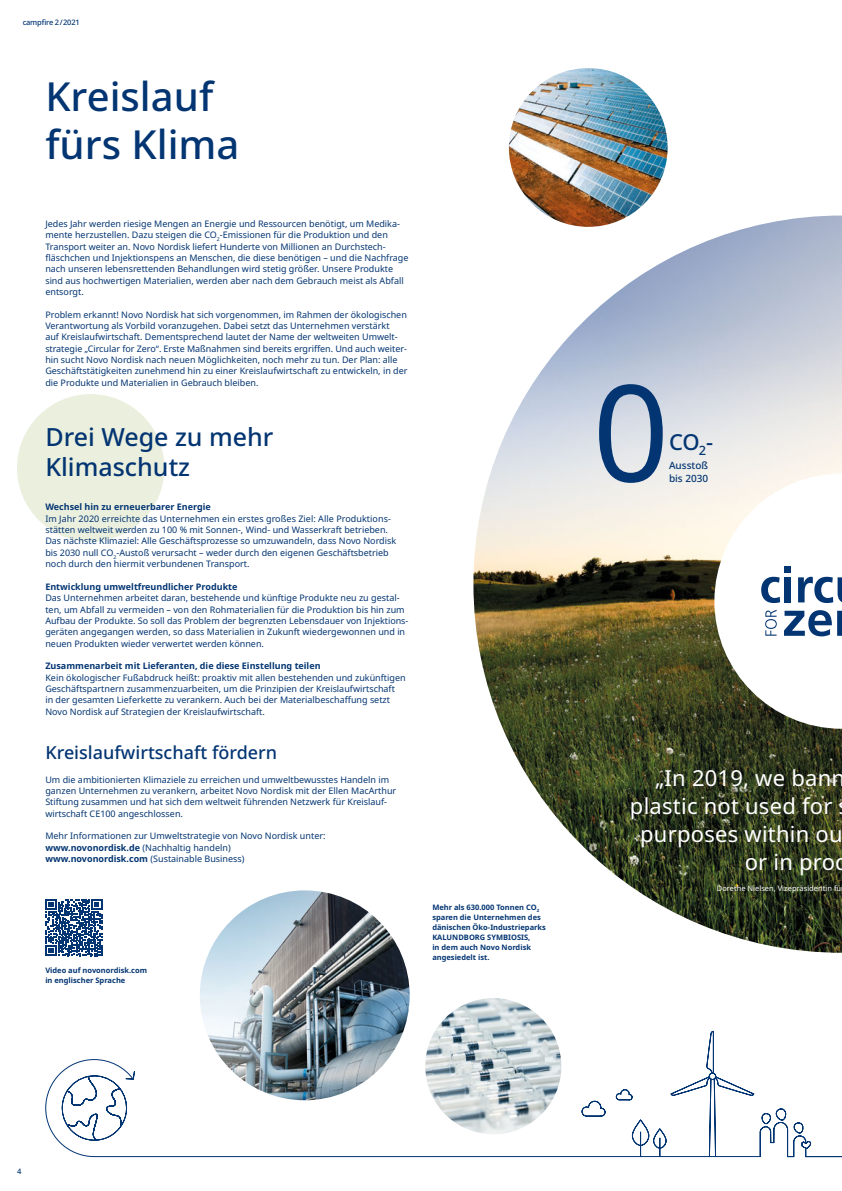
<style>
.page{position:relative;width:842px;height:1191px;background:#fff}
.page>*{position:absolute;margin:0;border:0;box-sizing:border-box;transform-origin:0 0}
.t1{font:134.2px "Apis";color:#033572}
.t2{font:500 40px/48px "Apis";color:#033572}
.t3{font:500 25px/30px "Apis";color:#033572}
.t4{font:22px "Apis";letter-spacing:.01em;color:#fff}
.t5{font:500 22px "Apis";color:#033572}
.t6{font:500 18px "Apis";color:#033572}
.t7{font:500 10px/13px "Apis";color:#033572}
.t8{font:9px/11.3px "Apis";color:#033572}
.t9{font:700 9px "Apis";color:#033572}
.t10{font:700 7.5px/10px "Apis";color:#033572}
.t11{font:7.5px "Apis";color:#fff}
.t12{font:500 7.5px "Apis";letter-spacing:-.025em;color:#033572}
.s1{font-weight:700}
</style>
<div class="page">
<div style="left:17px;top:394px;width:147px;height:147px;background:#eaefde;border-radius:50%"></div>
<img style="left:473px;top:215px;width:369px;height:737px">
<img style="left:509px;top:68px;width:159px;height:159px;border-radius:79px">
<img style="left:200px;top:890px;width:210px;height:210px;border-radius:105px">
<svg style="left:714px;top:473px;width:128px;height:256px"></svg>
<svg style="left:45px;top:1007px;width:797px;height:150px"></svg>
<img style="left:425px;top:998px;width:136px;height:136px;border-radius:68px">
<svg style="left:46px;top:899px;width:56px;height:57px"></svg>
<p class="t12" style="left:23px;top:17px;width:59px">campfire 2/2021</p>
<h2 class="t2" style="left:45px;top:73px;width:196px">Kreislauf fürs Klima</h2>
<p class="t8" style="left:45px;top:218px;width:365px">Jedes Jahr werden riesige Mengen an Energie und Ressourcen benötigt, um Medika&shy;mente herzustellen. Dazu steigen die CO<sub>2</sub>-Emissionen für die Produktion und den Transport weiter an. Novo Nordisk liefert Hunderte von Millionen an Durchstech&shy;fläschchen und Injektionspens an Menschen, die diese benötigen – und die Nachfrage nach unseren lebensrettenden Behandlungen wird stetig größer. Unsere Produkte sind aus hochwertigen Materialien, werden aber nach dem Gebrauch meist als Abfall entsorgt.</p>
<p class="t8" style="left:45px;top:309px;width:364px">Problem erkannt! Novo Nordisk hat sich vorgenommen, im Rahmen der ökologischen Verantwortung als Vorbild voranzugehen. Dabei setzt das Unternehmen verstärkt<br>auf Kreislaufwirtschaft. Dementsprechend lautet der Name der weltweiten Umwelt&shy;strategie „Circular for Zero“. Erste Maßnahmen sind bereits ergriffen. Und auch weiter&shy;hin sucht Novo Nordisk nach neuen Möglichkeiten, noch mehr zu tun. Der Plan: alle Geschäftstätigkeiten zunehmend hin zu einer Kreislaufwirtschaft zu entwickeln, in der die Produkte und Materialien in Gebrauch bleiben.</p>
<h3 class="t3" style="left:45px;top:423px;width:230px">Drei Wege zu mehr<br>Klimaschutz</h3>
<p class="t9" style="left:45px;top:501px;width:167px">Wechsel hin zu erneuerbarer Energie</p>
<p class="t8" style="left:45px;top:513px;width:352px">Im Jahr 2020 erreichte das Unternehmen ein erstes großes Ziel: Alle Produktions&shy;stätten weltweit werden zu 100 % mit Sonnen-, Wind- und Wasserkraft betrieben.<br>Das nächste Klimaziel: Alle Geschäftsprozesse so umzuwandeln, dass Novo Nordisk bis 2030 null CO<sub>2</sub>-Austoß verursacht – weder durch den eigenen Geschäftsbetrieb noch durch den hiermit verbundenen Transport.</p>
<p class="t9" style="left:45px;top:580px;width:194px">Entwicklung umweltfreundlicher Produkte</p>
<p class="t8" style="left:45px;top:592px;width:364px">Das Unternehmen arbeitet daran, bestehende und künftige Produkte neu zu gestal&shy;ten, um Abfall zu vermeiden – von den Rohmaterialien für die Produktion bis hin zum Aufbau der Produkte. So soll das Problem der begrenzten Lebensdauer von Injektions&shy;geräten angegangen werden, so dass Materialien in Zukunft wiedergewonnen und in neuen Produkten wieder verwertet werden können.</p>
<p class="t9" style="left:45px;top:659px;width:277px">Zusammenarbeit mit Lieferanten, die diese Einstellung teilen</p>
<p class="t8" style="left:45px;top:672px;width:362px">Kein ökologischer Fußabdruck heißt: proaktiv mit allen bestehenden und zukünftigen Geschäftspartnern zusammenzuarbeiten, um die Prinzipien der Kreislaufwirtschaft<br>in der gesamten Lieferkette zu verankern. Auch bei der Materialbeschaffung setzt Novo Nordisk auf Strategien der Kreislaufwirtschaft.</p>
<h3 class="t6" style="left:45px;top:739px;width:233px">Kreislaufwirtschaft fördern</h3>
<p class="t8" style="left:45px;top:774px;width:352px">Um die ambitionierten Klimaziele zu erreichen und umweltbewusstes Handeln im ganzen Unternehmen zu verankern, arbeitet Novo Nordisk mit der Ellen MacArthur Stiftung zusammen und hat sich dem weltweit führenden Netzwerk für Kreislauf&shy;wirtschaft CE100 angeschlossen.</p>
<p class="t8" style="left:45px;top:830px;width:282px">Mehr Informationen zur Umweltstrategie von Novo Nordisk unter: <span class="s1">www.novonordisk.de</span> (Nachhaltig handeln) <span class="s1">www.novonordisk.com</span> (Sustainable Business)</p>
<p class="t10" style="left:45px;top:965px;width:103px">Video auf novonordisk.com in englischer Sprache</p>
<p class="t10" style="left:432px;top:902px;width:115px">Mehr als 630.000 Tonnen CO<sub>2 </sub>sparen die Unternehmen des dänischen Öko-Industrieparks<br>KALUNDBORG SYMBIOSIS,<br>in dem auch Novo Nordisk angesiedelt ist.</p>
<h1 class="t1" style="left:592px;top:338px;width:78px">0</h1>
<h3 class="t5" style="left:669px;top:426px;width:46px">CO<sub>2</sub>-</h3>
<p class="t7" style="left:669px;top:459px;width:41px">Ausstoß bis 2030</p>
<h3 class="t4" style="left:655px;top:762px;width:191px">„In 2019, we bann</h3>
<h3 class="t4" style="left:630px;top:790px;width:204px">plastic not used for</h3>
<h3 class="t4" style="left:640px;top:818px;width:204px">purposes within ou</h3>
<h3 class="t4" style="left:745px;top:846px;width:106px">or in prod</h3>
<p class="t11" style="left:717px;top:883px;width:126px">Dorethe Nielsen, Vizepräsidentin fü</p>
<p class="t12" style="left:17px;top:1166px;width:6px">4</p>
</div>
